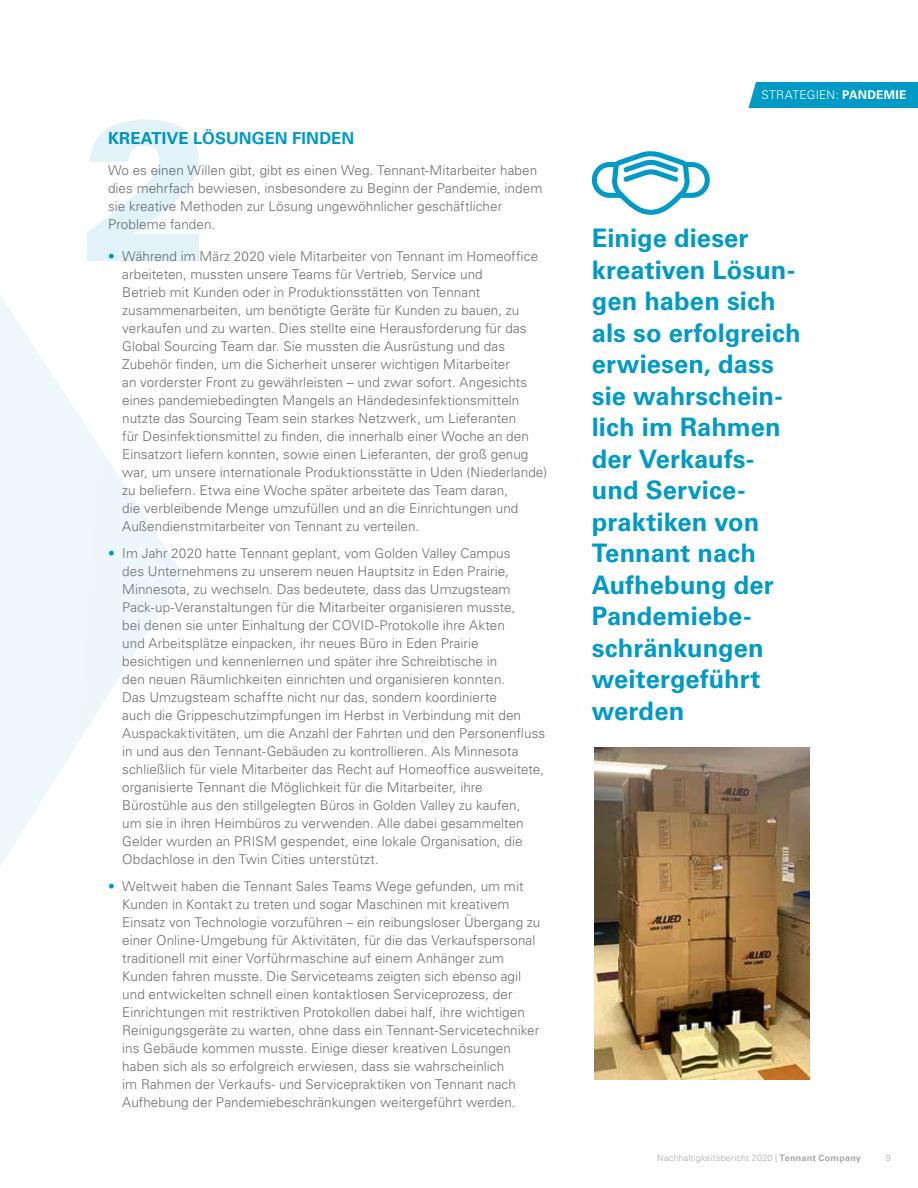
<style>
.page{position:relative;width:918px;height:1188px;background:#fff}
.page>*{position:absolute;margin:0;border:0;box-sizing:border-box;transform-origin:0 0}
.t1{font:900 198px "Univers LT Std";color:#009ac7}
.t2{font:700 25.5px/31.5px "Univers LT Std";letter-spacing:.005em;color:#009ac7}
.t3{font:700 16.5px "Univers LT Std";letter-spacing:.005em;color:#009ac7}
.t4{font:300 13.5px/18px "Univers LT Std";letter-spacing:.005em;color:#6d6e71}
.t5{font:300 12px "Univers LT Std";letter-spacing:.015em;color:#fff}
.t6{font:300 9px "Univers LT Std";letter-spacing:.02em;color:#a7a9ac}
.s1{color:#009ac7}
.s2{font-weight:700}
</style>
<div class="page">
<svg style="left:0;top:295px;width:183px;height:524px;fill:#eff7fa"></svg>
<svg style="left:0;top:799px;width:30px;height:67px"></svg>
<div style="left:748px;top:82px;width:170px;height:26px;background:#009ac7"></div>
<svg style="left:592px;top:151px;width:118px;height:64px"></svg>
<img style="left:594px;top:747px;width:216px;height:332px">
<h1 class="t1" style="left:80px;top:66px;width:134px">2</h1>
<p class="t3" style="left:108px;top:128px;width:248px">KREATIVE LÖSUNGEN FINDEN</p>
<p class="t4" style="left:108px;top:162px;width:436px">Wo es einen Willen gibt, gibt es einen Weg. Tennant-Mitarbeiter haben dies mehrfach bewiesen, insbesondere zu Beginn der Pandemie, indem sie kreative Methoden zur Lösung ungewöhnlicher geschäftlicher Probleme fanden.</p>
<p class="t4" style="left:122px;top:247px;width:426px;text-indent:-14px"><span class="s1">•</span> Während im März 2020 viele Mitarbeiter von Tennant im Homeoffice arbeiteten, mussten unsere Teams für Vertrieb, Service und<br>Betrieb mit Kunden oder in Produktionsstätten von Tennant zusammenarbeiten, um benötigte Geräte für Kunden zu bauen, zu verkaufen und zu warten. Dies stellte eine Herausforderung für das Global Sourcing Team dar. Sie mussten die Ausrüstung und das Zubehör finden, um die Sicherheit unserer wichtigen Mitarbeiter<br>an vorderster Front zu gewährleisten – und zwar sofort. Angesichts eines pandemiebedingten Mangels an Händedesinfektionsmitteln nutzte das Sourcing Team sein starkes Netzwerk, um Lieferanten<br>für Desinfektionsmittel zu finden, die innerhalb einer Woche an den Einsatzort liefern konnten, sowie einen Lieferanten, der groß genug war, um unsere internationale Produktionsstätte in Uden (Niederlande) zu beliefern. Etwa eine Woche später arbeitete das Team daran,<br>die verbleibende Menge umzufüllen und an die Einrichtungen und Außendienstmitarbeiter von Tennant zu verteilen.</p>
<p class="t4" style="left:122px;top:544px;width:425px;text-indent:-14px"><span class="s1">•</span> Im Jahr 2020 hatte Tennant geplant, vom Golden Valley Campus<br>des Unternehmens zu unserem neuen Hauptsitz in Eden Prairie, Minnesota, zu wechseln. Das bedeutete, dass das Umzugsteam Pack-up-Veranstaltungen für die Mitarbeiter organisieren musste,<br>bei denen sie unter Einhaltung der COVID-Protokolle ihre Akten<br>und Arbeitsplätze einpacken, ihr neues Büro in Eden Prairie besichtigen und kennenlernen und später ihre Schreibtische in<br>den neuen Räumlichkeiten einrichten und organisieren konnten.<br>Das Umzugsteam schaffte nicht nur das, sondern koordinierte<br>auch die Grippeschutzimpfungen im Herbst in Verbindung mit den Auspackaktivitäten, um die Anzahl der Fahrten und den Personenfluss in und aus den Tennant-Gebäuden zu kontrollieren. Als Minnesota schließlich für viele Mitarbeiter das Recht auf Homeoffice ausweitete, organisierte Tennant die Möglichkeit für die Mitarbeiter, ihre Bürostühle aus den stillgelegten Büros in Golden Valley zu kaufen,<br>um sie in ihren Heimbüros zu verwenden. Alle dabei gesammelten Gelder wurden an PRISM gespendet, eine lokale Organisation, die Obdachlose in den Twin Cities unterstützt.</p>
<p class="t4" style="left:122px;top:877px;width:420px;text-indent:-14px"><span class="s1">•</span> Weltweit haben die Tennant Sales Teams Wege gefunden, um mit Kunden in Kontakt zu treten und sogar Maschinen mit kreativem Einsatz von Technologie vorzuführen – ein reibungsloser Übergang zu einer Online-Umgebung für Aktivitäten, für die das Verkaufspersonal traditionell mit einer Vorführmaschine auf einem Anhänger zum Kunden fahren musste. Die Serviceteams zeigten sich ebenso agil und entwickelten schnell einen kontaktlosen Serviceprozess, der Einrichtungen mit restriktiven Protokollen dabei half, ihre wichtigen Reinigungsgeräte zu warten, ohne dass ein Tennant-Servicetechniker ins Gebäude kommen musste. Einige dieser kreativen Lösungen haben sich als so erfolgreich erwiesen, dass sie wahrscheinlich<br>im Rahmen der Verkaufs- und Servicepraktiken von Tennant nach Aufhebung der Pandemiebeschränkungen weitergeführt werden.</p>
<p class="t5" style="left:762px;top:88px;width:146px">STRATEGIEN: <span class="s2">PANDEMIE</span></p>
<h2 class="t2" style="left:592px;top:223px;width:210px">Einige dieser kreativen Lösun&shy;gen haben sich als so erfolgreich erwiesen, dass sie wahrschein&shy;lich im Rahmen der Verkaufs&shy;und Service&shy;praktiken von<br>Tennant nach<br>Aufhebung der<br>Pandemiebe&shy;schränkungen weitergeführt werden</h2>
<p class="t6" style="left:657px;top:1152px;width:205px">Nachhaltigkeitsbericht 2020 | <span class="s2">Tennant Company</span></p>
<p class="t6" style="left:886px;top:1152px;width:7px">9</p>
</div>
